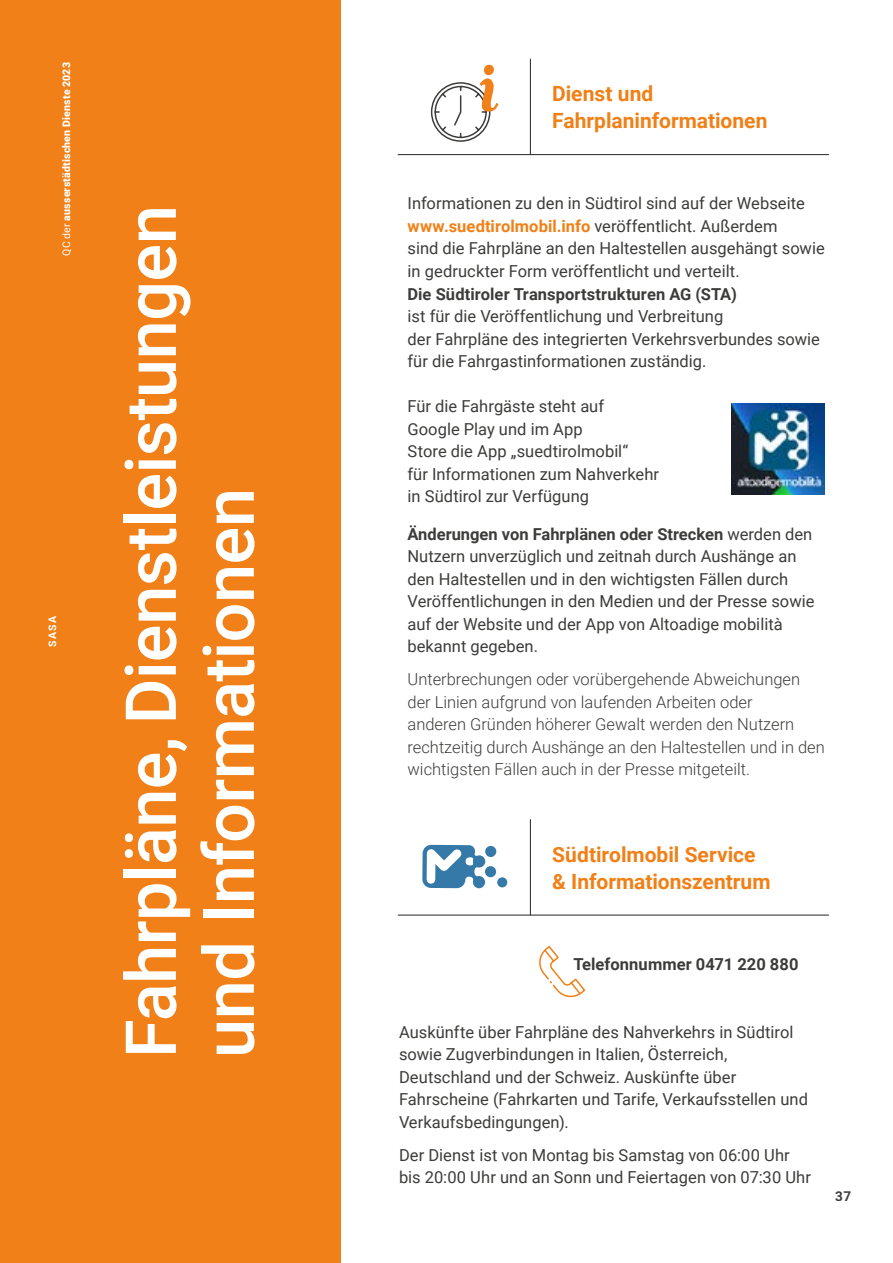
<style>
.page{position:relative;width:893px;height:1263px;background:#fff}
.page>*{position:absolute;margin:0;border:0;box-sizing:border-box;transform-origin:0 0}
.t1{font:500 70.5px/78px "Roboto";letter-spacing:-.01em;color:#fff}
.t2{font:700 21px/27px "Roboto";color:#f08017}
.t3{font:16.5px/22.5px "Roboto";color:#3c3c3b}
.t4{font:300 16.5px/22.5px "Roboto";color:#3c3c3b}
.t5{font:700 16.5px "Roboto";letter-spacing:.005em;color:#3c3c3b}
.t6{font:700 13.5px "Roboto";color:#3c3c3b}
.t7{font:900 10.5px "Roboto";letter-spacing:.02em;color:#fff}
.t8{font:700 10.5px "Roboto";color:#fff}
.s1{font-weight:400}
.s2{font-weight:700;color:#f08017}
.s3{font-weight:700}
</style>
<div class="page">
<div style="left:0;top:0;width:341px;height:1263px;background:#f08017"></div>
<hr style="left:398px;top:154px;width:431px;height:1px;background:#3c3c3b">
<hr style="left:530px;top:59px;width:1px;height:96px;background:#3c3c3b">
<svg style="left:430px;top:65px;width:68px;height:77px"></svg>
<hr style="left:398px;top:914px;width:431px;height:2px;background:#3c3c3b">
<hr style="left:530px;top:819px;width:1px;height:96px;background:#3c3c3b">
<svg style="left:422px;top:845px;width:85px;height:43px"></svg>
<svg style="left:539px;top:946px;width:47px;height:51px"></svg>
<img style="left:731px;top:403px;width:93px;height:92px">
<p class="t7" style="left:59px;top:256px;width:195px;rotate:-90deg"><span class="s1">QC der</span> ausserstädtischen Dienste 2023</p>
<p class="t8" style="left:45px;top:647px;width:32px;rotate:-90deg">SASA</p>
<h1 class="t1" style="left:109px;top:1058px;width:854px;rotate:-90deg">Fahrpläne, Dienstleistungen und Informationen</h1>
<p class="t2" style="left:552px;top:80px;width:217px">Dienst und<br>Fahrplaninformationen</p>
<p class="t3" style="left:408px;top:192px;width:419px">Informationen zu den in Südtirol sind auf der Webseite <span class="s2">www.suedtirolmobil.info</span> veröffentlicht. Außerdem<br>sind die Fahrpläne an den Haltestellen ausgehängt sowie in gedruckter Form veröffentlicht und verteilt.</p>
<p class="t5" style="left:408px;top:282px;width:331px">Die Südtiroler Transportstrukturen AG (STA)</p>
<p class="t3" style="left:408px;top:304px;width:414px">ist für die Veröffentlichung und Verbreitung<br>der Fahrpläne des integrierten Verkehrsverbundes sowie für die Fahrgastinformationen zuständig.</p>
<p class="t3" style="left:408px;top:394px;width:253px">Für die Fahrgäste steht auf<br>Google Play und im App<br>Store die App „suedtirolmobil“<br>für Informationen zum Nahverkehr in Südtirol zur Verfügung</p>
<p class="t3" style="left:408px;top:522px;width:408px"><span class="s3">Änderungen von Fahrplänen oder Strecken</span> werden den Nutzern unverzüglich und zeitnah durch Aushänge an den Haltestellen und in den wichtigsten Fällen durch Veröffentlichungen in den Medien und der Presse sowie auf der Website und der App von Altoadige mobilità bekannt gegeben.</p>
<p class="t4" style="left:408px;top:667px;width:419px">Unterbrechungen oder vorübergehende Abweichungen der Linien aufgrund von laufenden Arbeiten oder<br>anderen Gründen höherer Gewalt werden den Nutzern rechtzeitig durch Aushänge an den Haltestellen und in den wichtigsten Fällen auch in der Presse mitgeteilt.</p>
<p class="t2" style="left:552px;top:840px;width:220px">Südtirolmobil Service &amp; Informationszentrum</p>
<p class="t5" style="left:573px;top:952px;width:227px">Telefonnummer 0471 220 880</p>
<p class="t3" style="left:399px;top:1020px;width:410px">Auskünfte über Fahrpläne des Nahverkehrs in Südtirol sowie Zugverbindungen in Italien, Österreich, Deutschland und der Schweiz. Auskünfte über Fahrscheine (Fahrkarten und Tarife, Verkaufsstellen und Verkaufsbedingungen).</p>
<p class="t3" style="left:399px;top:1143px;width:413px">Der Dienst ist von Montag bis Samstag von 06:00 Uhr bis 20:00 Uhr und an Sonn und Feiertagen von 07:30 Uhr</p>
<p class="t6" style="left:835px;top:1186px;width:18px">37</p>
</div>
